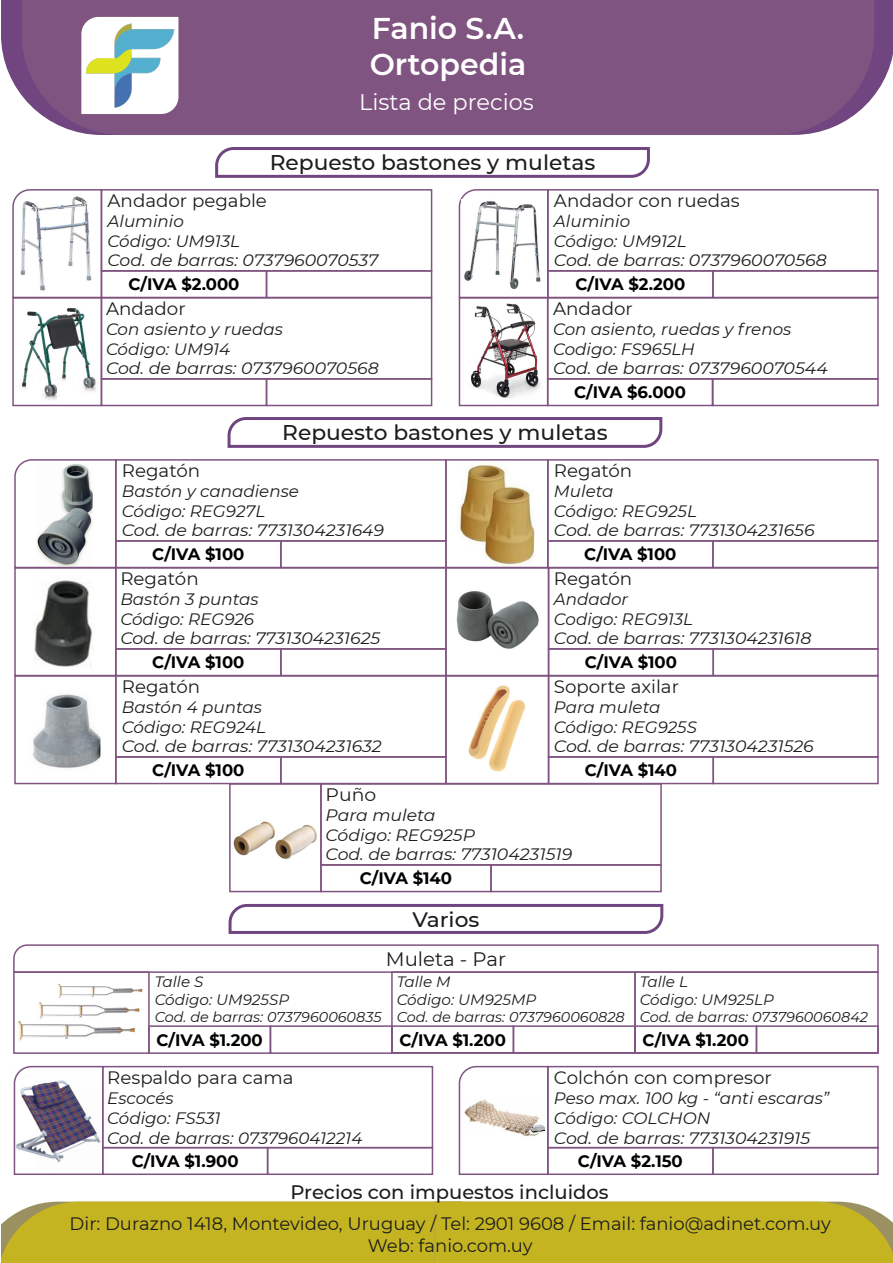
<style>
.page{position:relative;width:893px;height:1263px;background:#fff}
.page>*{position:absolute;margin:0;border:0;box-sizing:border-box;transform-origin:0 0}
.t1{font:600 30px/36px "Montserrat";color:#fff}
.t2{font:22.5px "Montserrat";color:#fff}
.t3{font:500 21.3px "Montserrat";color:#1d1d1b}
.t4{font:500 20.85px "Montserrat";color:#1d1d1b;scale:1.04 1}
.t5{font:500 19.5px "Montserrat";color:#1d1d1b}
.t6{font:19.5px "Montserrat";color:#1d1d1b}
.t7{font:18px/21.6px "Montserrat";color:#1d1d1b;text-align:center}
.t8{font:18px "Montserrat";color:#1d1d1b;scale:1.04 1}
.t9{font:italic 16.5px/19.8px "Montserrat";color:#1d1d1b}
.t10{font:700 16.5px "Montserrat";letter-spacing:-.005em;color:#000}
.t11{font:italic 16.5px/19.8px "Montserrat";color:#1d1d1b;scale:1.04 1}
.t12{font:italic 15px/18px "Montserrat";color:#1d1d1b}
.t13{font:italic 14.25px "Montserrat";color:#1d1d1b}
</style>
<div class="page">
<img style="left:17px;top:984px;width:126px;height:57px">
<img style="left:470px;top:303px;width:71px;height:96px">
<img style="left:233px;top:821px;width:84px;height:38px">
<img style="left:468px;top:685px;width:58px;height:87px">
<img style="left:459px;top:463px;width:76px;height:102px">
<svg style="left:2px;top:0;width:20px;height:96px;fill:#714580"></svg>
<svg style="left:874px;top:0;width:19px;height:96px;fill:#714580"></svg>
<svg style="left:787px;top:0;width:87px;height:135px;background:#88608a"></svg>
<div style="left:22px;top:0;width:765px;height:135px;background:#805480"></div>
<img style="left:81px;top:17px;width:97px;height:97px">
<svg style="left:228px;top:903px;width:436px;height:31px"></svg>
<img style="left:13px;top:1065px;width:91px;height:110px">
<div style="left:267px;top:1147px;width:166px;height:28px;border:2px solid #805480"></div>
<div style="left:102px;top:1147px;width:166px;height:28px;border:2px solid #805480"></div>
<div style="left:102px;top:1066px;width:331px;height:82px;border:2px solid #805480"></div>
<svg style="left:458px;top:1065px;width:91px;height:110px"></svg>
<div style="left:712px;top:1147px;width:167px;height:28px;border:2px solid #805480"></div>
<div style="left:547px;top:1147px;width:167px;height:28px;border:2px solid #805480"></div>
<div style="left:547px;top:1066px;width:332px;height:82px;border:2px solid #805480"></div>
<svg style="left:227px;top:417px;width:436px;height:31px"></svg>
<svg style="left:14px;top:459px;width:101px;height:108px"></svg>
<div style="left:115px;top:540px;width:167px;height:28px;border:2px solid #805480"></div>
<div style="left:115px;top:459px;width:332px;height:83px;border:2px solid #805480"></div>
<div style="left:14px;top:567px;width:103px;height:109px;border:2px solid #805480"></div>
<div style="left:115px;top:648px;width:167px;height:28px;border:2px solid #805480"></div>
<div style="left:115px;top:567px;width:332px;height:83px;border:2px solid #805480"></div>
<div style="left:14px;top:675px;width:103px;height:109px;border:2px solid #805480"></div>
<div style="left:115px;top:756px;width:167px;height:28px;border:2px solid #805480"></div>
<div style="left:115px;top:675px;width:332px;height:83px;border:2px solid #805480"></div>
<div style="left:445px;top:459px;width:104px;height:109px;border:2px solid #805480"></div>
<div style="left:547px;top:540px;width:167px;height:28px;border:2px solid #805480"></div>
<div style="left:547px;top:459px;width:332px;height:83px;border:2px solid #805480"></div>
<div style="left:445px;top:567px;width:104px;height:109px;border:2px solid #805480"></div>
<div style="left:548px;top:567px;width:331px;height:83px;border:2px solid #805480"></div>
<svg style="left:215px;top:147px;width:435px;height:31px"></svg>
<svg style="left:12px;top:189px;width:89px;height:108px"></svg>
<div style="left:101px;top:189px;width:331px;height:83px;border:2px solid #805480"></div>
<div style="left:12px;top:297px;width:90px;height:109px;border:2px solid #805480"></div>
<div style="left:266px;top:378px;width:166px;height:28px;border:2px solid #805480"></div>
<div style="left:101px;top:378px;width:166px;height:28px;border:2px solid #805480"></div>
<div style="left:101px;top:297px;width:331px;height:83px;border:2px solid #805480"></div>
<svg style="left:458px;top:189px;width:89px;height:110px"></svg>
<div style="left:547px;top:270px;width:167px;height:28px;border:2px solid #805480"></div>
<div style="left:547px;top:189px;width:332px;height:83px;border:2px solid #805480"></div>
<div style="left:459px;top:297px;width:89px;height:109px;border:2px solid #805480"></div>
<div style="left:712px;top:378px;width:167px;height:28px;border:2px solid #805480"></div>
<div style="left:547px;top:378px;width:166px;height:28px;border:2px solid #805480"></div>
<div style="left:547px;top:297px;width:332px;height:83px;border:2px solid #805480"></div>
<div style="left:445px;top:675px;width:104px;height:109px;border:2px solid #805480"></div>
<div style="left:712px;top:756px;width:167px;height:28px;border:2px solid #805480"></div>
<div style="left:548px;top:756px;width:166px;height:28px;border:2px solid #805480"></div>
<div style="left:548px;top:675px;width:331px;height:83px;border:2px solid #805480"></div>
<div style="left:229px;top:783px;width:93px;height:109px;border:2px solid #805480"></div>
<div style="left:490px;top:864px;width:172px;height:28px;border:2px solid #805480"></div>
<div style="left:320px;top:864px;width:172px;height:28px;border:2px solid #805480"></div>
<div style="left:320px;top:783px;width:342px;height:83px;border:2px solid #805480"></div>
<div style="left:2px;top:1202px;width:891px;height:61px;background:#c5b422"></div>
<img style="left:36px;top:462px;width:56px;height:103px">
<img style="left:32px;top:694px;width:69px;height:74px">
<img style="left:34px;top:580px;width:60px;height:88px">
<img style="left:456px;top:591px;width:83px;height:58px">
<img style="left:461px;top:199px;width:85px;height:93px">
<img style="left:20px;top:308px;width:76px;height:92px">
<div style="left:13px;top:971px;width:137px;height:83px;border:2px solid #805480"></div>
<div style="left:270px;top:1025px;width:123px;height:29px;border:2px solid #805480"></div>
<div style="left:148px;top:1025px;width:123px;height:29px;border:2px solid #805480"></div>
<div style="left:513px;top:1025px;width:123px;height:28px;border:2px solid #805480"></div>
<div style="left:391px;top:1025px;width:123px;height:28px;border:2px solid #805480"></div>
<div style="left:634px;top:971px;width:245px;height:83px;border:2px solid #805480"></div>
<div style="left:391px;top:971px;width:245px;height:83px;border:2px solid #805480"></div>
<svg style="left:13px;top:944px;width:866px;height:30px"></svg>
<div style="left:756px;top:1025px;width:123px;height:28px;border:2px solid #805480"></div>
<div style="left:634px;top:1025px;width:123px;height:28px;border:2px solid #805480"></div>
<h1 class="t1" style="left:370px;top:9px;width:158px">Fanio S.A.<br>Ortopedia</h1>
<h2 class="t2" style="left:359px;top:87px;width:176px">Lista de precios</h2>
<p class="t3" style="left:270px;top:148px;width:327px">Repuesto bastones y muletas</p>
<p class="t7" style="left:108px;top:189px;width:161px">Andador pegable</p>
<p class="t9" style="left:108px;top:210px;width:272px">Aluminio<br>Código: UM913L<br>Cod. de barras: 0737960070537</p>
<p class="t7" style="left:106px;top:297px;width:81px">Andador</p>
<p class="t9" style="left:106px;top:318px;width:274px">Con asiento y ruedas<br>Código: UM914<br>Cod. de barras: 0737960070568</p>
<p class="t10" style="left:128px;top:273px;width:113px">C/IVA $2.000</p>
<p class="t7" style="left:554px;top:189px;width:187px">Andador con ruedas</p>
<p class="t9" style="left:554px;top:210px;width:274px">Aluminio<br>Código: UM912L<br>Cod. de barras: 0737960070568</p>
<p class="t7" style="left:553px;top:297px;width:81px">Andador</p>
<p class="t9" style="left:553px;top:318px;width:276px">Con asiento, ruedas y frenos<br>Codigo: FS965LH<br>Cod. de barras: 0737960070544</p>
<p class="t10" style="left:575px;top:273px;width:111px">C/IVA $2.200</p>
<p class="t10" style="left:574px;top:380px;width:113px">C/IVA $6.000</p>
<p class="t3" style="left:282px;top:418px;width:327px">Repuesto bastones y muletas</p>
<p class="t7" style="left:122px;top:459px;width:80px">Regatón</p>
<p class="t9" style="left:122px;top:480px;width:264px">Bastón y canadiense<br>Código: REG927L<br>Cod. de barras: 7731304231649</p>
<p class="t7" style="left:120px;top:567px;width:80px">Regatón</p>
<p class="t9" style="left:120px;top:588px;width:261px">Bastón 3 puntas<br>Código: REG926<br>Cod. de barras: 7731304231625</p>
<p class="t7" style="left:122px;top:675px;width:80px">Regatón</p>
<p class="t9" style="left:122px;top:696px;width:261px">Bastón 4 puntas<br>Código: REG924L<br>Cod. de barras: 7731304231632</p>
<p class="t10" style="left:152px;top:543px;width:94px">C/IVA $100</p>
<p class="t10" style="left:152px;top:651px;width:94px">C/IVA $100</p>
<p class="t7" style="left:554px;top:459px;width:80px">Regatón</p>
<p class="t9" style="left:554px;top:480px;width:262px">Muleta<br>Código: REG925L<br>Cod. de barras: 7731304231656</p>
<p class="t7" style="left:554px;top:567px;width:80px">Regatón</p>
<p class="t9" style="left:554px;top:588px;width:259px">Andador<br>Codigo: REG913L<br>Cod. de barras: 7731304231618</p>
<p class="t7" style="left:554px;top:675px;width:126px">Soporte axilar</p>
<p class="t9" style="left:554px;top:696px;width:261px">Para muleta<br>Código: REG925S<br>Cod. de barras: 7731304231526</p>
<p class="t10" style="left:584px;top:542px;width:94px">C/IVA $100</p>
<p class="t10" style="left:585px;top:650px;width:94px">C/IVA $100</p>
<p class="t10" style="left:152px;top:758px;width:94px">C/IVA $100</p>
<p class="t10" style="left:585px;top:758px;width:94px">C/IVA $140</p>
<p class="t8" style="left:326px;top:782px;width:50px">Puño</p>
<p class="t11" style="left:326px;top:804px;width:239px">Para muleta<br>Código: REG925P<br>Cod. de barras: 773104231519</p>
<p class="t10" style="left:360px;top:866px;width:94px">C/IVA $140</p>
<p class="t4" style="left:412px;top:905px;width:66px">Varios</p>
<p class="t6" style="left:386px;top:945px;width:122px">Muleta - Par</p>
<p class="t12" style="left:155px;top:972px;width:136px">Talle S<br>Código: UM925SP</p>
<p class="t13" style="left:155px;top:1007px;width:228px">Cod. de barras: 0737960060835</p>
<p class="t12" style="left:397px;top:972px;width:141px">Talle M<br>Código: UM925MP</p>
<p class="t13" style="left:397px;top:1007px;width:230px">Cod. de barras: 0737960060828</p>
<p class="t12" style="left:640px;top:972px;width:136px">Talle L<br>Código: UM925LP</p>
<p class="t13" style="left:640px;top:1007px;width:230px">Cod. de barras: 0737960060842</p>
<p class="t10" style="left:157px;top:1028px;width:108px">C/IVA $1.200</p>
<p class="t7" style="left:107px;top:1066px;width:188px">Respaldo para cama</p>
<p class="t9" style="left:107px;top:1087px;width:257px">Escocés<br>Código: FS531<br>Cod. de barras: 0737960412214</p>
<p class="t10" style="left:400px;top:1028px;width:108px">C/IVA $1.200</p>
<p class="t10" style="left:643px;top:1028px;width:108px">C/IVA $1.200</p>
<p class="t7" style="left:554px;top:1066px;width:219px">Colchón con compresor</p>
<p class="t9" style="left:554px;top:1087px;width:277px">Peso max. 100 kg - “anti escaras”<br>Código: COLCHON<br>Cod. de barras: 7731304231915</p>
<p class="t10" style="left:132px;top:1149px;width:108px">C/IVA $1.900</p>
<p class="t10" style="left:578px;top:1149px;width:106px">C/IVA $2.150</p>
<p class="t5" style="left:290px;top:1178px;width:320px">Precios con impuestos incluidos</p>
<p class="t7" style="left:70px;top:1212px;width:763px">Dir: Durazno 1418, Montevideo, Uruguay / Tel: 2901 9608 / Email: fanio@adinet.com.uy<br>Web: fanio.com.uy</p>
</div>
